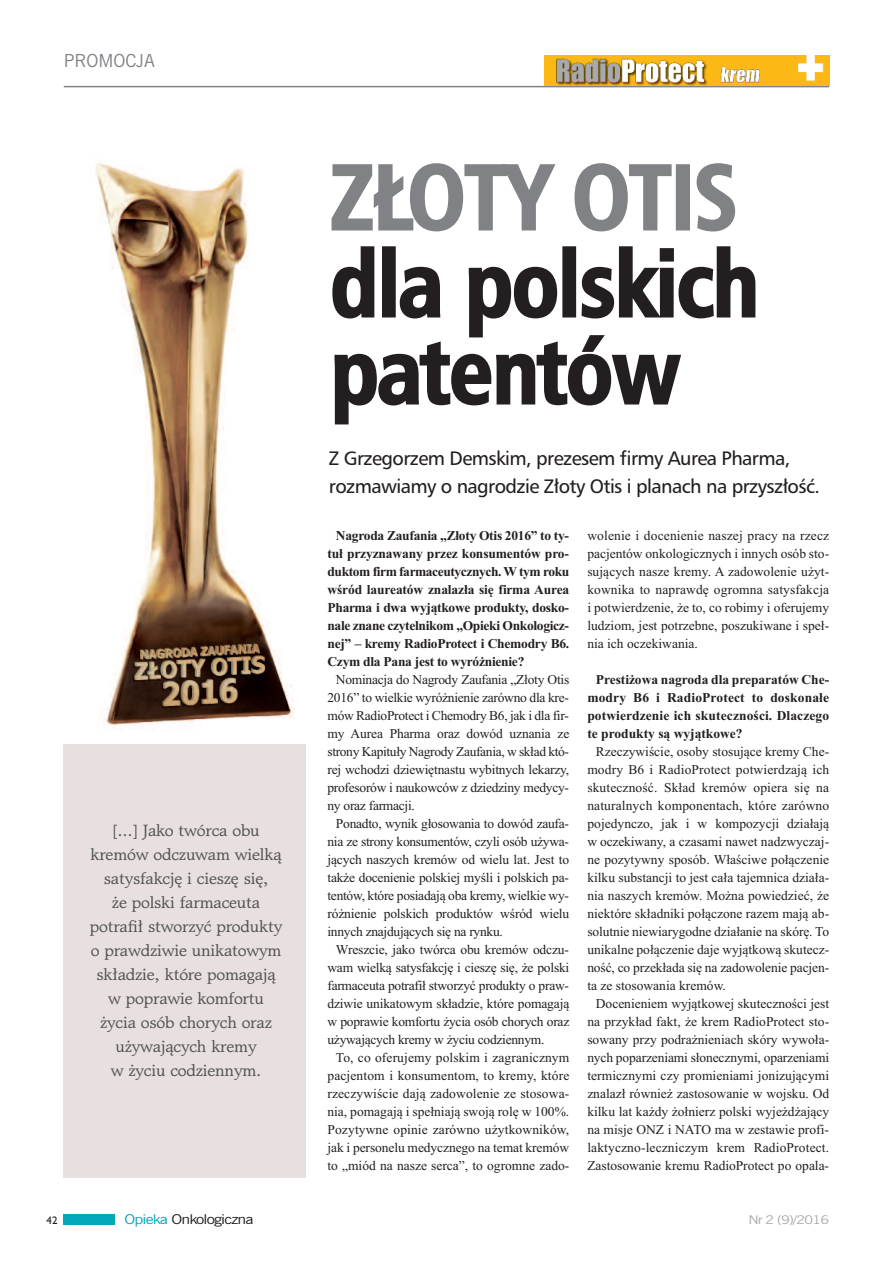
<style>
.page{position:relative;width:893px;height:1263px;background:#fff}
.page>*{position:absolute;margin:0;border:0;box-sizing:border-box;transform-origin:0 0}
.t1{font:700 91.5px/87px "Humnst 777 Cn EU";letter-spacing:-.015em;color:#231f20}
.t2{font:700 91.5px "Humnst 777 Cn EU";letter-spacing:-.015em;color:#808285}
.t3{font:19.5px/28.5px "Humnst 777 EU";letter-spacing:-.03em;color:#231f20}
.t4{font:18px "News Goth EU";color:#808285}
.t5{font:16.5px/24px "Matt Antique EU";letter-spacing:-.015em;color:#535355;text-align:center}
.t6{font:13.5px/18px "Times New Roman";letter-spacing:-.01em;color:#231f20;text-align:justify}
.t7{font:700 13.5px/18px "Times New Roman";letter-spacing:-.02em;color:#231f20;text-align:justify}
.t8{font:13.5px "News Goth EU";letter-spacing:-.05em;color:#231f20;scale:1.21 1}
.t9{font:12px "News Goth EU";letter-spacing:-.05em;color:#a8a9ad;scale:1.21 1}
.t10{font:10.95px "Humanst 521 EU";color:#231f20}
.s1{color:#00a8b9}
</style>
<div class="page">
<div style="left:64px;top:1214px;width:51px;height:11px;background:#00a8b9"></div>
<hr style="left:64px;top:86px;width:765px;height:1px;background:#808285">
<img style="left:545px;top:55px;width:284px;height:31px">
<div style="left:64px;top:744px;width:242px;height:434px;background:#e7e0df"></div>
<img style="left:95px;top:162px;width:200px;height:567px">
<h3 class="t4" style="left:64px;top:50px;width:93px">PROMOCJA</h3>
<p class="t5" style="left:90px;top:819px;width:194px">[...] Jako twórca obu kremów odczuwam wielką satysfakcję i cieszę się,<br>że polski farmaceuta potrafił stworzyć produkty o prawdziwie unikatowym składzie, które pomagają w poprawie komfortu życia osób chorych oraz używających kremy<br>w życiu codziennym.</p>
<h1 class="t2" style="left:330px;top:140px;width:409px">ZŁOTY OTIS</h1>
<h1 class="t1" style="left:330px;top:241px;width:431px">dla polskich patentów</h1>
<h2 class="t3" style="left:329px;top:443px;width:493px">Z Grzegorzem Demskim, prezesem firmy Aurea Pharma, rozmawiamy o nagrodzie Złoty Otis i planach na przyszłość.</h2>
<p class="t7" style="left:327px;top:526px;width:243px;text-indent:9px">Nagroda Zaufania „Złoty Otis 2016” to ty&shy;tuł przyznawany przez konsumentów pro&shy;duktom firm farmaceutycznych. W tym roku wśród laureatów znalazła się firma Aurea Pharma i dwa wyjątkowe produkty, dosko&shy;nale znane czytelnikom „Opieki Onkologicz&shy;nej” – kremy RadioProtect i Chemodry B6.<br>Czym dla Pana jest to wyróżnienie?</p>
<p class="t6" style="left:327px;top:670px;width:243px;text-indent:9px">Nominacja do Nagrody Zaufania „Złoty Otis 2016” to wielkie wyróżnienie zarówno dla kre&shy;mów RadioProtect i Chemodry B6, jak i dla fir&shy;my Aurea Pharma oraz dowód uznania ze strony Kapituły Nagrody Zaufania, w skład któ&shy;rej wchodzi dziewiętnastu wybitnych lekarzy, profesorów i naukowców z dziedziny medycy&shy;ny oraz farmacji.</p>
<p class="t6" style="left:327px;top:814px;width:243px;text-indent:9px">Ponadto, wynik głosowania to dowód zaufa&shy;nia ze strony konsumentów, czyli osób używa&shy;jących naszych kremów od wielu lat. Jest to także docenienie polskiej myśli i polskich pa&shy;tentów, które posiadają oba kremy, wielkie wy&shy;różnienie polskich produktów wśród wielu innych znajdujących się na rynku.</p>
<p class="t6" style="left:327px;top:940px;width:243px;text-indent:9px">Wreszcie, jako twórca obu kremów odczu&shy;wam wielką satysfakcję i cieszę się, że polski farmaceuta potrafił stworzyć produkty o praw&shy;dziwie unikatowym składzie, które pomagają w poprawie komfortu życia osób chorych oraz używających kremy w życiu codziennym.</p>
<p class="t6" style="left:327px;top:1048px;width:243px;text-indent:9px">To, co oferujemy polskim i zagranicznym pacjentom i konsumentom, to kremy, które rzeczywiście dają zadowolenie ze stosowa&shy;nia, pomagają i spełniają swoją rolę w 100%.<br>Pozytywne opinie zarówno użytkowników, jak i personelu medycznego na temat kremów to „miód na nasze serca”, to ogromne zado-</p>
<p class="t6" style="left:587px;top:526px;width:243px">wolenie i docenienie naszej pracy na rzecz pacjentów onkologicznych i innych osób sto&shy;sujących nasze kremy. A zadowolenie użyt&shy;kownika to naprawdę ogromna satysfakcja i potwierdzenie, że to, co robimy i oferujemy ludziom, jest potrzebne, poszukiwane i speł&shy;nia ich oczekiwania.</p>
<p class="t7" style="left:587px;top:670px;width:243px;text-indent:9px">Prestiżowa nagroda dla preparatów Che&shy;modry B6 i RadioProtect to doskonałe potwierdzenie ich skuteczności. Dlaczego te produkty są wyjątkowe?</p>
<p class="t6" style="left:587px;top:742px;width:243px;text-indent:9px">Rzeczywiście, osoby stosujące kremy Che&shy;modry B6 i RadioProtect potwierdzają ich skuteczność. Skład kremów opiera się na naturalnych komponentach, które zarówno pojedynczo, jak i w kompozycji działają w oczekiwany, a czasami nawet nadzwyczaj&shy;ne pozytywny sposób. Właściwe połączenie kilku substancji to jest cała tajemnica działa&shy;nia naszych kremów. Można powiedzieć, że niektóre składniki połączone razem mają ab&shy;solutnie niewiarygodne działanie na skórę. To unikalne połączenie daje wyjątkową skutecz&shy;ność, co przekłada się na zadowolenie pacjen&shy;ta ze stosowania kremów.</p>
<p class="t6" style="left:587px;top:994px;width:243px;text-indent:9px">Docenieniem wyjątkowej skuteczności jest na przykład fakt, że krem RadioProtect sto&shy;sowany przy podrażnieniach skóry wywoła&shy;nych poparzeniami słonecznymi, oparzeniami termicznymi czy promieniami jonizującymi znalazł również zastosowanie w wojsku. Od kilku lat każdy żołnierz polski wyjeżdżający na misje ONZ i NATO ma w zestawie profi&shy;laktyczno-leczniczym krem RadioProtect.<br>Zastosowanie kremu RadioProtect po opala-</p>
<p class="t10" style="left:46px;top:1213px;width:13px">42</p>
<p class="t8" style="left:124px;top:1211px;width:108px"><span class="s1">Opieka</span> Onkologiczna</p>
<p class="t9" style="left:748px;top:1212px;width:68px">Nr 2 (9)/2016</p>
</div>
